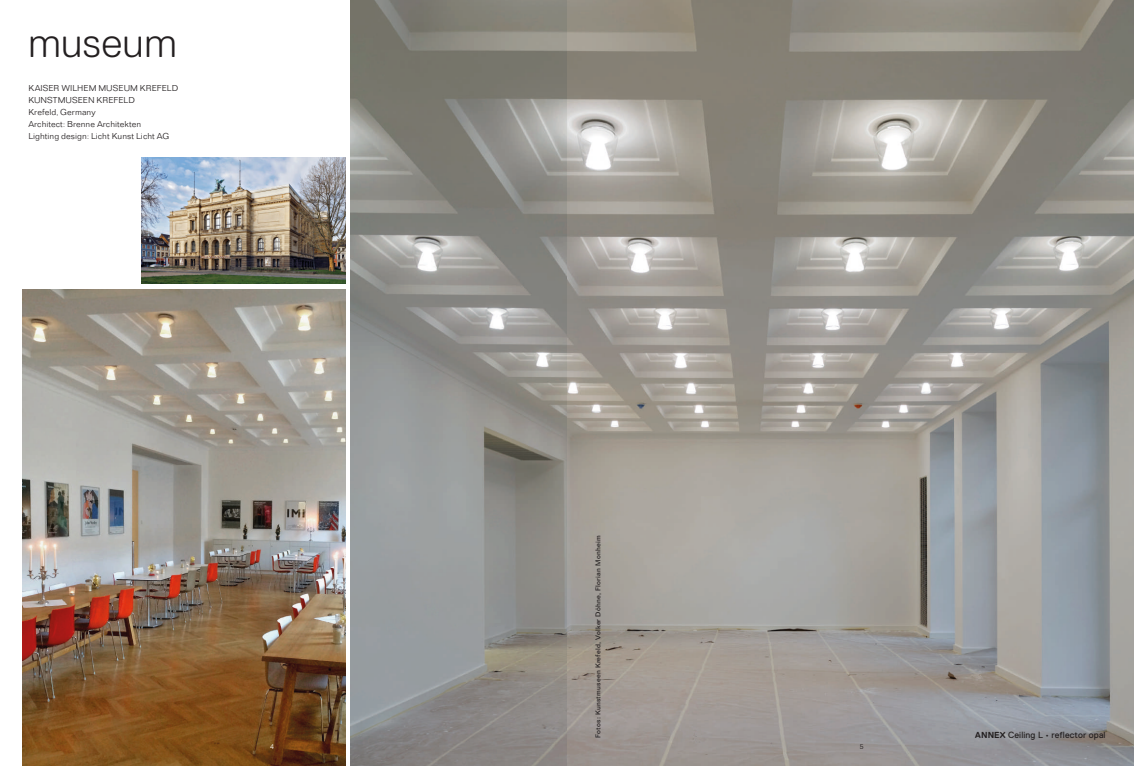
<style>
.page{position:relative;width:1134px;height:766px;background:#fff}
.page>*{position:absolute;margin:0;border:0;box-sizing:border-box;transform-origin:0 0}
.t1{font:300 40.7px "Replica Pro";letter-spacing:.02em;color:#231f20}
.t2{font:300 9px/12px "Folio";letter-spacing:.005em;color:#231f20}
.t3{font:9px "Replica Pro";letter-spacing:.015em;color:#231f20}
.t4{font:300 7px "Folio BT";color:#fff}
.t5{font:300 7px "Folio BT";color:#231f20}
.t6{font:500 6.8px "Folio BT";letter-spacing:.025em;color:#231f20}
.s1{font-weight:700;font-size:8.7px}
</style>
<div class="page">
<img style="left:351px;top:0;width:783px;height:765px">
<img style="left:23px;top:289px;width:323px;height:476px">
<img style="left:142px;top:158px;width:204px;height:125px">
<h1 class="t1" style="left:28px;top:21px;width:150px">museum</h1>
<p class="t2" style="left:28px;top:82px;width:151px">KAISER WILHEM MUSEUM KREFELD<br>KUNSTMUSEEN KREFELD<br>Krefeld, Germany<br>Architect: Brenne Architekten<br>Lighting design: Licht Kunst Licht AG</p>
<p class="t6" style="left:594px;top:737px;width:203px;rotate:-90deg">Fotos: Kunstmuseen Krefeld, Volker Döhne, Florian Monheim</p>
<p class="t4" style="left:270px;top:742px;width:5px">4</p>
<p class="t5" style="left:860px;top:742px;width:5px">5</p>
<p class="t3" style="left:975px;top:729px;width:132px"><span class="s1">ANNEX</span> Ceiling L • reflector opal</p>
</div>
